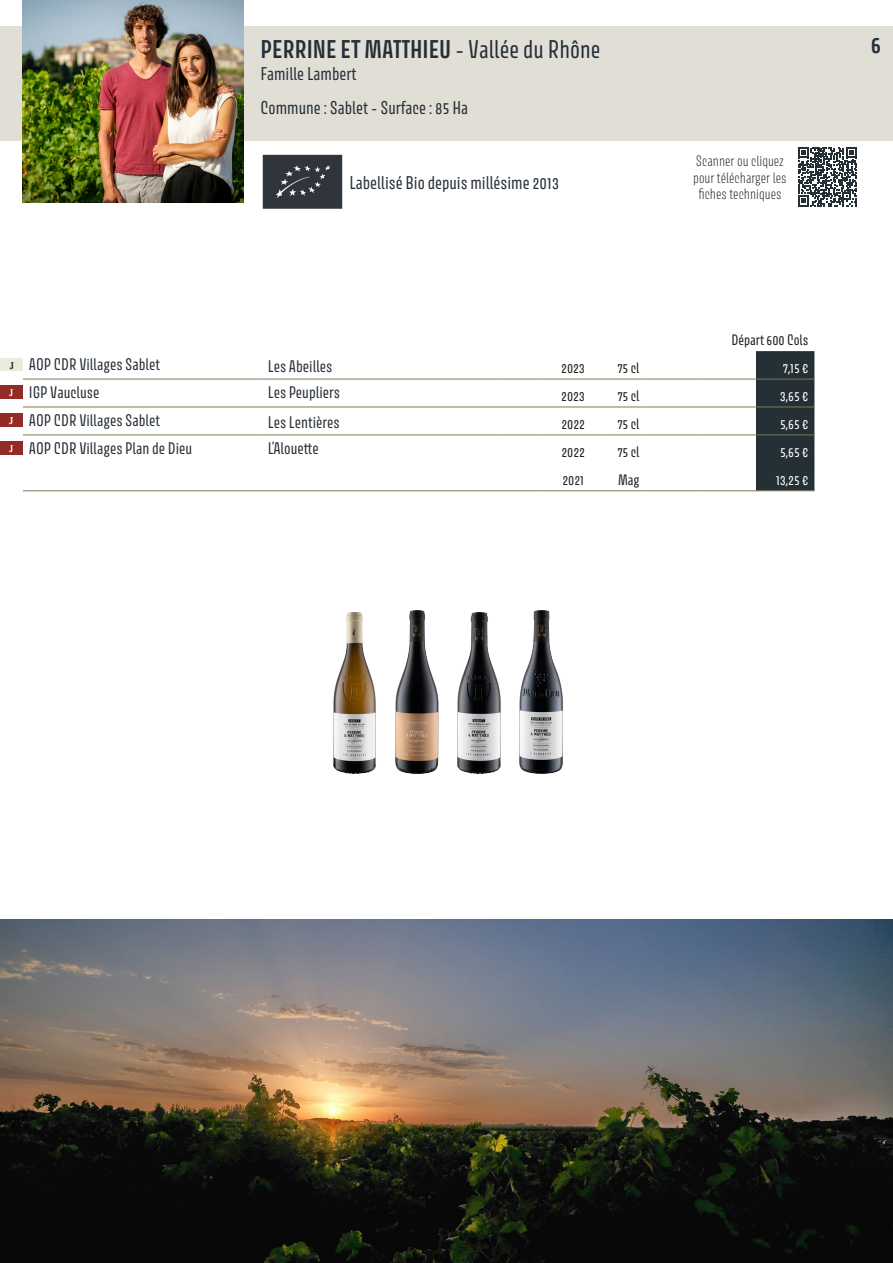
<style>
.page{position:relative;width:893px;height:1263px;background:#fff}
.page>*{position:absolute;margin:0;border:0;box-sizing:border-box;transform-origin:0 0}
.t1{font:600 22.95px "Avory I Latn";color:#242f36}
.t2{font:16.5px "Avory I Latn";color:#272f36}
.t3{font:15px "Avory I Latn";color:#272f36}
.t4{font:13.5px "Avory I Latn";color:#231f20}
.t5{font:13.5px/16.2px "Avory I Latn El";color:#231f20;text-align:center}
.t6{font:13.5px "Avory I Latn";color:#fff}
.t7{font:9px "Westsac";color:#fff}
.t8{font:9px "Westsac";color:#231f20}
.s1{font-weight:400}
</style>
<div class="page">
<div style="left:0;top:26px;width:893px;height:115px;background:#e1ded6"></div>
<img style="left:23px;top:0;width:220px;height:203px">
<img style="left:262px;top:154px;width:81px;height:55px">
<img style="left:333px;top:612px;width:43px;height:162px">
<img style="left:395px;top:611px;width:44px;height:163px">
<img style="left:0;top:919px;width:893px;height:344px">
<div style="left:756px;top:351px;width:58px;height:139px;background:#242f36"></div>
<hr style="left:543px;top:490px;width:60px;height:1px;background:#7a7c52">
<hr style="left:603px;top:490px;width:42px;height:1px;background:#7a7c52">
<hr style="left:645px;top:490px;width:56px;height:1px;background:#7a7c52">
<hr style="left:701px;top:490px;width:55px;height:1px;background:#7a7c52">
<hr style="left:756px;top:490px;width:58px;height:1px;background:#7a7c52">
<hr style="left:543px;top:379px;width:60px;height:1px;background:#7a7c52">
<hr style="left:603px;top:379px;width:42px;height:1px;background:#7a7c52">
<hr style="left:645px;top:379px;width:56px;height:1px;background:#7a7c52">
<hr style="left:701px;top:379px;width:55px;height:1px;background:#7a7c52">
<hr style="left:756px;top:379px;width:58px;height:1px;background:#7a7c52">
<hr style="left:543px;top:407px;width:60px;height:1px;background:#7a7c52">
<hr style="left:603px;top:407px;width:42px;height:1px;background:#7a7c52">
<hr style="left:645px;top:407px;width:56px;height:1px;background:#7a7c52">
<hr style="left:701px;top:407px;width:55px;height:1px;background:#7a7c52">
<hr style="left:756px;top:407px;width:58px;height:1px;background:#7a7c52">
<hr style="left:543px;top:434px;width:60px;height:1px;background:#7a7c52">
<hr style="left:603px;top:434px;width:42px;height:1px;background:#7a7c52">
<hr style="left:645px;top:434px;width:56px;height:1px;background:#7a7c52">
<hr style="left:701px;top:434px;width:55px;height:1px;background:#7a7c52">
<hr style="left:756px;top:434px;width:58px;height:1px;background:#7a7c52">
<hr style="left:23px;top:407px;width:239px;height:1px;background:#7a7c52">
<hr style="left:262px;top:407px;width:239px;height:1px;background:#7a7c52">
<hr style="left:501px;top:407px;width:42px;height:1px;background:#7a7c52">
<hr style="left:23px;top:434px;width:239px;height:1px;background:#7a7c52">
<hr style="left:262px;top:434px;width:239px;height:1px;background:#7a7c52">
<hr style="left:501px;top:434px;width:42px;height:1px;background:#7a7c52">
<hr style="left:23px;top:490px;width:239px;height:1px;background:#7a7c52">
<hr style="left:262px;top:490px;width:239px;height:1px;background:#7a7c52">
<hr style="left:501px;top:490px;width:42px;height:1px;background:#7a7c52">
<hr style="left:23px;top:379px;width:239px;height:1px;background:#7a7c52">
<hr style="left:262px;top:379px;width:239px;height:1px;background:#7a7c52">
<hr style="left:501px;top:379px;width:42px;height:1px;background:#7a7c52">
<div style="left:0;top:358px;width:23px;height:13px;background:#eaeddb"></div>
<div style="left:0;top:386px;width:23px;height:13px;background:#922a26"></div>
<div style="left:0;top:413px;width:23px;height:14px;background:#922a26"></div>
<div style="left:0;top:441px;width:23px;height:14px;background:#922a26"></div>
<img style="left:457px;top:612px;width:44px;height:162px">
<img style="left:519px;top:611px;width:44px;height:163px">
<svg style="left:798px;top:147px;width:59px;height:59px"></svg>
<p class="t1" style="left:261px;top:35px;width:341px">PERRINE ET MATTHIEU <span class="s1">- Vallée du Rhône</span></p>
<p class="t2" style="left:261px;top:64px;width:97px">Famille Lambert</p>
<p class="t2" style="left:261px;top:97px;width:209px">Commune : Sablet - Surface : 85 Ha</p>
<p class="t2" style="left:349px;top:173px;width:211px">Labellisé Bio depuis millésime 2013</p>
<p class="t5" style="left:693px;top:153px;width:95px">Scanner ou cliquez pour télécharger les fiches techniques</p>
<p class="t8" style="left:9px;top:360px;width:6px">J</p>
<p class="t7" style="left:9px;top:388px;width:6px">J</p>
<p class="t7" style="left:9px;top:416px;width:6px">J</p>
<p class="t7" style="left:9px;top:444px;width:6px">J</p>
<p class="t4" style="left:731px;top:331px;width:79px">Départ 600 Cols</p>
<p class="t3" style="left:29px;top:355px;width:133px">AOP CDR Villages Sablet</p>
<p class="t3" style="left:268px;top:356px;width:66px">Les Abeilles</p>
<p class="t4" style="left:561px;top:359px;width:25px">2023</p>
<p class="t4" style="left:617px;top:359px;width:24px">75 cl</p>
<p class="t6" style="left:783px;top:359px;width:27px">7,15 €</p>
<p class="t3" style="left:29px;top:383px;width:72px">IGP Vaucluse</p>
<p class="t3" style="left:268px;top:383px;width:74px">Les Peupliers</p>
<p class="t4" style="left:561px;top:387px;width:25px">2023</p>
<p class="t4" style="left:617px;top:387px;width:24px">75 cl</p>
<p class="t6" style="left:780px;top:387px;width:30px">3,65 €</p>
<p class="t3" style="left:29px;top:411px;width:133px">AOP CDR Villages Sablet</p>
<p class="t3" style="left:268px;top:412px;width:73px">Les Lentières</p>
<p class="t4" style="left:561px;top:415px;width:25px">2022</p>
<p class="t4" style="left:617px;top:415px;width:24px">75 cl</p>
<p class="t6" style="left:780px;top:415px;width:30px">5,65 €</p>
<p class="t3" style="left:29px;top:439px;width:165px">AOP CDR Villages Plan de Dieu</p>
<p class="t3" style="left:268px;top:439px;width:52px">L’Alouette</p>
<p class="t4" style="left:561px;top:443px;width:25px">2022</p>
<p class="t4" style="left:617px;top:443px;width:24px">75 cl</p>
<p class="t6" style="left:780px;top:443px;width:30px">5,65 €</p>
<p class="t4" style="left:562px;top:471px;width:23px">2021</p>
<p class="t4" style="left:618px;top:471px;width:23px">Mag</p>
<p class="t6" style="left:776px;top:471px;width:34px">13,25 €</p>
<p class="t1" style="left:871px;top:30px;width:12px">6</p>
</div>
